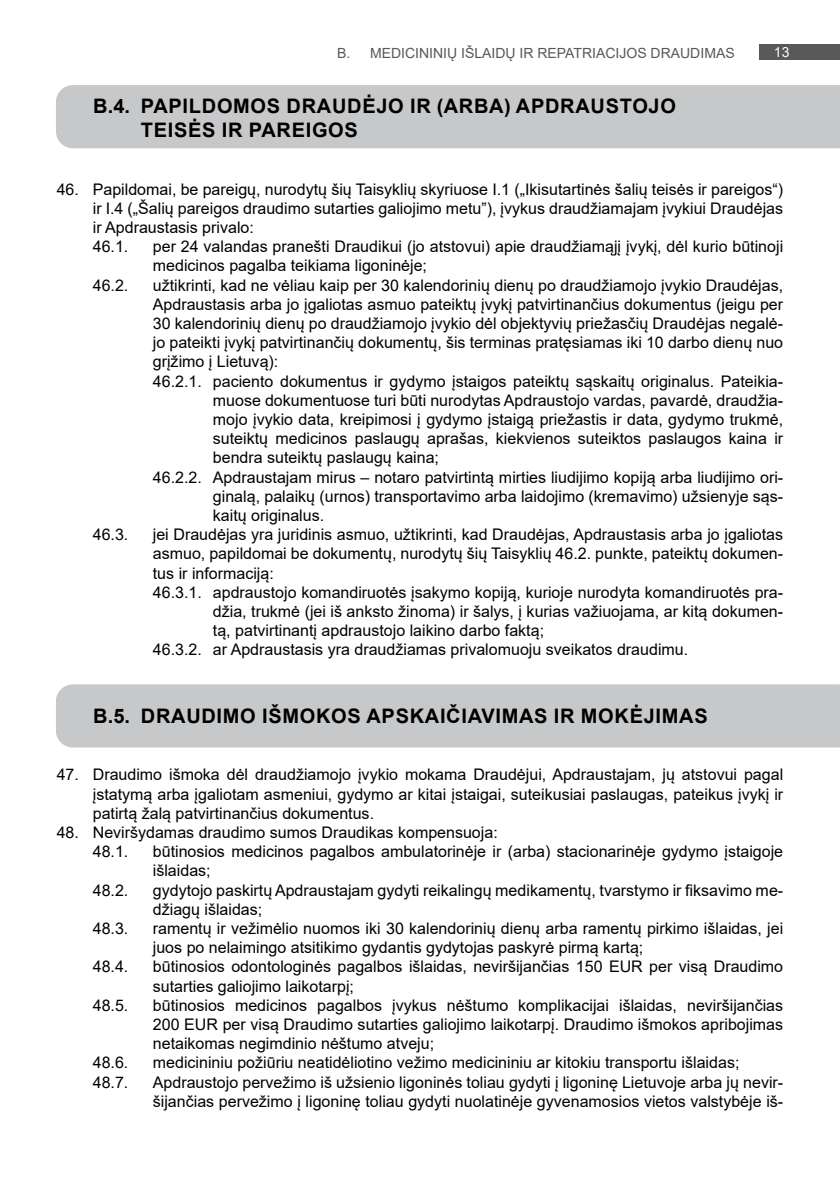
<style>
.page{position:relative;width:840px;height:1191px;background:#fff}
.page>*{position:absolute;margin:0;border:0;box-sizing:border-box;transform-origin:0 0}
.t1{font:700 20px/24px "Arial";letter-spacing:.035em;color:#000}
.t2{font:16px/19.2px "Arial";color:#000}
.t3{font:14px "Arial";color:#58595b}
.t4{font:14px "Arial";color:#fff}
</style>
<div class="page">
<div style="left:759px;top:44px;width:80px;height:16px;background:#58595b"></div>
<div style="left:56px;top:85px;width:783px;height:63px;background:#c7c8ca"></div>
<div style="left:56px;top:684px;width:783px;height:63px;background:#c7c8ca"></div>
<p class="t3" style="left:337px;top:43px;width:398px">B. MEDICININIŲ IŠLAIDŲ IR REPATRIACIJOS DRAUDIMAS</p>
<p class="t4" style="left:773px;top:43px;width:17px">13</p>
<p class="t1" style="left:141px;top:94px;width:536px;text-indent:-48px">B.4. PAPILDOMOS DRAUDĖJO IR (ARBA) APDRAUSTOJO<br>TEISĖS IR PAREIGOS</p>
<p class="t2" style="left:93px;top:179px;width:691px;text-indent:-36px">46. Papildomai, be pareigų, nurodytų šių Taisyklių skyriuose I.1 („Ikisutartinės šalių teisės ir pareigos“) ir I.4 („Šalių pareigos draudimo sutarties galiojimo metu”), įvykus draudžiamajam įvykiui Draudėjas ir Apdraustasis privalo:<br>46.1.</p>
<p class="t2" style="left:153px;top:237px;width:631px">per 24 valandas pranešti Draudikui (jo atstovui) apie draudžiamąjį įvykį, dėl kurio būtinoji medicinos pagalba teikiama ligoninėje;</p>
<p class="t2" style="left:93px;top:275px;width:37px">46.2.</p>
<p class="t2" style="left:153px;top:275px;width:631px">užtikrinti, kad ne vėliau kaip per 30 kalendorinių dienų po draudžiamojo įvykio Draudėjas,</p>
<p class="t2" style="left:153px;top:294px;width:631px">Apdraustasis arba jo įgaliotas asmuo pateiktų įvykį patvirtinančius dokumentus (jeigu per</p>
<p class="t2" style="left:153px;top:314px;width:631px">30 kalendorinių dienų po draudžiamojo įvykio dėl objektyvių priežasčių Draudėjas negalė-</p>
<p class="t2" style="left:153px;top:333px;width:631px">jo pateikti įvykį patvirtinančių dokumentų, šis terminas pratęsiamas iki 10 darbo dienų nuo</p>
<p class="t2" style="left:153px;top:352px;width:127px">grįžimo į Lietuvą):</p>
<p class="t2" style="left:153px;top:371px;width:631px">46.2.1. paciento dokumentus ir gydymo įstaigos pateiktų sąskaitų originalus. Pateikia-</p>
<p class="t2" style="left:213px;top:390px;width:571px">muose dokumentuose turi būti nurodytas Apdraustojo vardas, pavardė, draudžia-</p>
<p class="t2" style="left:213px;top:410px;width:571px">mojo įvykio data, kreipimosi į gydymo įstaigą priežastis ir data, gydymo trukmė,</p>
<p class="t2" style="left:213px;top:429px;width:571px">suteiktų medicinos paslaugų aprašas, kiekvienos suteiktos paslaugos kaina ir</p>
<p class="t2" style="left:213px;top:448px;width:227px">bendra suteiktų paslaugų kaina;</p>
<p class="t2" style="left:153px;top:467px;width:631px">46.2.2. Apdraustajam mirus – notaro patvirtintą mirties liudijimo kopiją arba liudijimo ori-</p>
<p class="t2" style="left:213px;top:486px;width:571px">ginalą, palaikų (urnos) transportavimo arba laidojimo (kremavimo) užsienyje sąs-</p>
<p class="t2" style="left:213px;top:506px;width:113px">kaitų originalus.</p>
<p class="t2" style="left:93px;top:525px;width:37px">46.3.</p>
<p class="t2" style="left:153px;top:525px;width:631px">jei Draudėjas yra juridinis asmuo, užtikrinti, kad Draudėjas, Apdraustasis arba jo įgaliotas</p>
<p class="t2" style="left:153px;top:544px;width:631px">asmuo, papildomai be dokumentų, nurodytų šių Taisyklių 46.2. punkte, pateiktų dokumen-</p>
<p class="t2" style="left:153px;top:563px;width:122px">tus ir informaciją:</p>
<p class="t2" style="left:153px;top:582px;width:631px">46.3.1. apdraustojo komandiruotės įsakymo kopiją, kurioje nurodyta komandiruotės pra-</p>
<p class="t2" style="left:213px;top:602px;width:571px">džia, trukmė (jei iš anksto žinoma) ir šalys, į kurias važiuojama, ar kitą dokumen-</p>
<p class="t2" style="left:213px;top:621px;width:332px">tą, patvirtinantį apdraustojo laikino darbo faktą;</p>
<p class="t2" style="left:153px;top:640px;width:536px">46.3.2. ar Apdraustasis yra draudžiamas privalomuoju sveikatos draudimu.</p>
<p class="t1" style="left:93px;top:704px;width:615px">B.5. DRAUDIMO IŠMOKOS APSKAIČIAVIMAS IR MOKĖJIMAS</p>
<p class="t2" style="left:93px;top:765px;width:691px;text-align:justify;text-indent:-36px">47. Draudimo išmoka dėl draudžiamojo įvykio mokama Draudėjui, Apdraustajam, jų atstovui pagal įstatymą arba įgaliotam asmeniui, gydymo ar kitai įstaigai, suteikusiai paslaugas, pateikus įvykį ir patirtą žalą patvirtinančius dokumentus.</p>
<p class="t2" style="left:93px;top:822px;width:406px;text-indent:-36px">48. Neviršydamas draudimo sumos Draudikas kompensuoja:<br>48.1.</p>
<p class="t2" style="left:153px;top:842px;width:631px">būtinosios medicinos pagalbos ambulatorinėje ir (arba) stacionarinėje gydymo įstaigoje išlaidas;</p>
<p class="t2" style="left:93px;top:880px;width:37px">48.2.</p>
<p class="t2" style="left:153px;top:880px;width:631px">gydytojo paskirtų Apdraustajam gydyti reikalingų medikamentų, tvarstymo ir fiksavimo me&shy;džiagų išlaidas;</p>
<p class="t2" style="left:93px;top:918px;width:37px">48.3.</p>
<p class="t2" style="left:153px;top:918px;width:631px">ramentų ir vežimėlio nuomos iki 30 kalendorinių dienų arba ramentų pirkimo išlaidas, jei juos po nelaimingo atsitikimo gydantis gydytojas paskyrė pirmą kartą;</p>
<p class="t2" style="left:93px;top:957px;width:37px">48.4.</p>
<p class="t2" style="left:153px;top:957px;width:631px">būtinosios odontologinės pagalbos išlaidas, neviršijančias 150 EUR per visą Draudimo sutarties galiojimo laikotarpį;</p>
<p class="t2" style="left:93px;top:995px;width:37px">48.5.</p>
<p class="t2" style="left:153px;top:995px;width:631px;text-align:justify">būtinosios medicinos pagalbos įvykus nėštumo komplikacijai išlaidas, neviršijančias 200 EUR per visą Draudimo sutarties galiojimo laikotarpį. Draudimo išmokos apribojimas netaikomas negimdinio nėštumo atveju;</p>
<p class="t2" style="left:93px;top:1053px;width:37px">48.6.</p>
<p class="t2" style="left:153px;top:1053px;width:587px">medicininiu požiūriu neatidėliotino vežimo medicininiu ar kitokiu transportu išlaidas;</p>
<p class="t2" style="left:93px;top:1072px;width:37px">48.7.</p>
<p class="t2" style="left:153px;top:1072px;width:631px">Apdraustojo pervežimo iš užsienio ligoninės toliau gydyti į ligoninę Lietuvoje arba jų nevir&shy;šijančias pervežimo į ligoninę toliau gydyti nuolatinėje gyvenamosios vietos valstybėje iš-</p>
</div>
